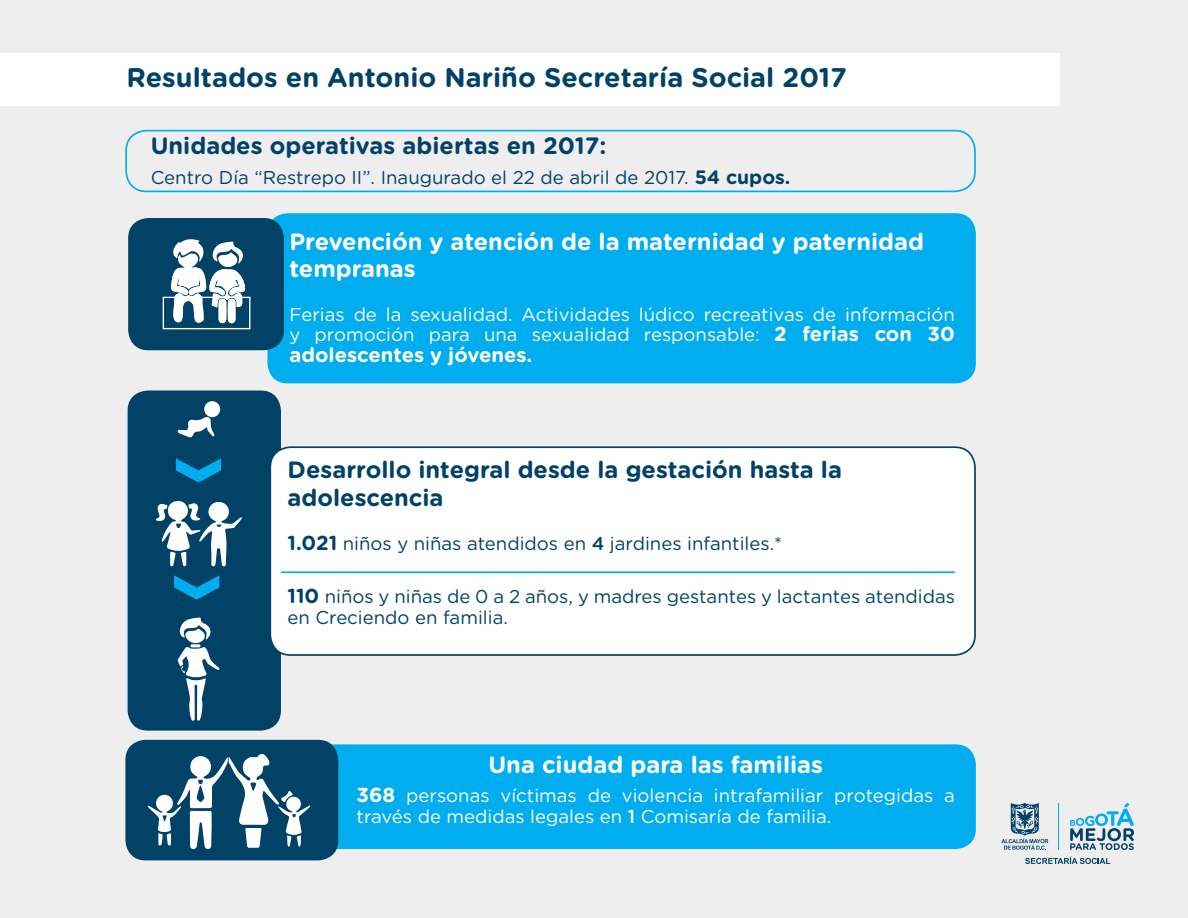
<style>
.page{position:relative;width:1188px;height:918px;background:#eeeeef}
.page>*{position:absolute;margin:0;border:0;box-sizing:border-box;transform-origin:0 0}
.t1{font:700 27px "Gotham Rounded";color:#024266}
.t2{font:700 23.7px/27.2px "Gotham Rounded";color:#024266}
.t3{font:700 23.7px/27.2px "Gotham Rounded";color:#fff}
.t4{font:700 20.25px "Gotham Rounded";color:#fff}
.t5{font:18.6px/20.2px "Gotham Rounded";color:#fff}
.t6{font:18.6px/20.2px "Gotham Rounded";color:#024266}
.s1{font-weight:700;font-size:19.35px}
.s2{font-weight:700;font-size:20.25px}
.s3{font-weight:500}
</style>
<div class="page">
<hr style="left:1059px;top:803px;width:1px;height:47px;background:#00aeef">
<svg style="left:1070px;top:803px;width:64px;height:47px"></svg>
<svg style="left:1001px;top:803px;width:47px;height:47px"></svg>
<svg style="left:1025px;top:857px;width:85px;height:7px"></svg>
<div style="left:125px;top:130px;width:851px;height:62px;border:2px solid #00aeef;border-radius:20px"></div>
<div style="left:267px;top:213px;width:709px;height:170px;background:#00aeef;border-radius:20px"></div>
<div style="left:128px;top:391px;width:153px;height:340px;background:#024266;border-radius:20px"></div>
<div style="left:270px;top:447px;width:705px;height:208px;background:#fff;border-radius:20px"></div>
<div style="left:269px;top:446px;width:707px;height:210px;border:2px solid #024266;border-radius:20px"></div>
<hr style="left:281px;top:571px;width:674px;height:2px;background:#00aeef">
<svg style="left:155px;top:500px;width:87px;height:66px"></svg>
<svg style="left:178px;top:617px;width:41px;height:104px"></svg>
<svg style="left:176px;top:458px;width:45px;height:25px"></svg>
<svg style="left:174px;top:575px;width:45px;height:25px"></svg>
<div style="left:128px;top:218px;width:156px;height:132px;background:#024266;border-radius:20px"></div>
<svg style="left:163px;top:239px;width:87px;height:90px"></svg>
<div style="left:204px;top:401px;width:16px;height:16px;background:#fff;border-radius:50%"></div>
<svg style="left:177px;top:417px;width:37px;height:21px"></svg>
<div style="left:228px;top:744px;width:748px;height:105px;background:#00aeef;border-radius:20px"></div>
<div style="left:125px;top:740px;width:213px;height:120px;background:#024266;border-radius:20px"></div>
<svg style="left:148px;top:754px;width:162px;height:95px"></svg>
<div style="left:0;top:54px;width:1060px;height:52px;background:#fff"></div>
<h1 class="t1" style="left:127px;top:58px;width:722px">Resultados en Antonio Nariño Secretaría Social 2017</h1>
<p class="t2" style="left:151px;top:131px;width:457px">Unidades operativas abiertas en 2017:</p>
<p class="t6" style="left:151px;top:167px;width:641px">Centro Día “Restrepo II”. Inaugurado el 22 de abril de 2017. <span class="s1">54 cupos.</span></p>
<p class="t3" style="left:289px;top:227px;width:636px">Prevención y atención de la maternidad y paternidad tempranas</p>
<p class="t5" style="left:289px;top:304px;width:667px">Ferias de la sexualidad. Actividades lúdico recreativas de información y promoción para una sexualidad responsable: <span class="s2">2 ferias con 30</span></p>
<p class="t4" style="left:289px;top:340px;width:244px">adolescentes y jóvenes.</p>
<p class="t2" style="left:288px;top:455px;width:556px">Desarrollo integral desde la gestación hasta la adolescencia</p>
<p class="t6" style="left:288px;top:532px;width:496px"><span class="s2">1.021</span> niños y niñas atendidos en <span class="s3">4</span> jardines infantiles.*</p>
<p class="t6" style="left:288px;top:586px;width:669px"><span class="s2">110</span> niños y niñas de 0 a 2 años, y madres gestantes y lactantes atendidas en Creciendo en familia.</p>
<p class="t3" style="left:488px;top:750px;width:336px">Una ciudad para las familias</p>
<p class="t5" style="left:357px;top:785px;width:600px"><span class="s2">368</span> personas víctimas de violencia intrafamiliar protegidas a través de medidas legales en <span class="s3">1</span> Comisaría de familia.</p>
</div>
